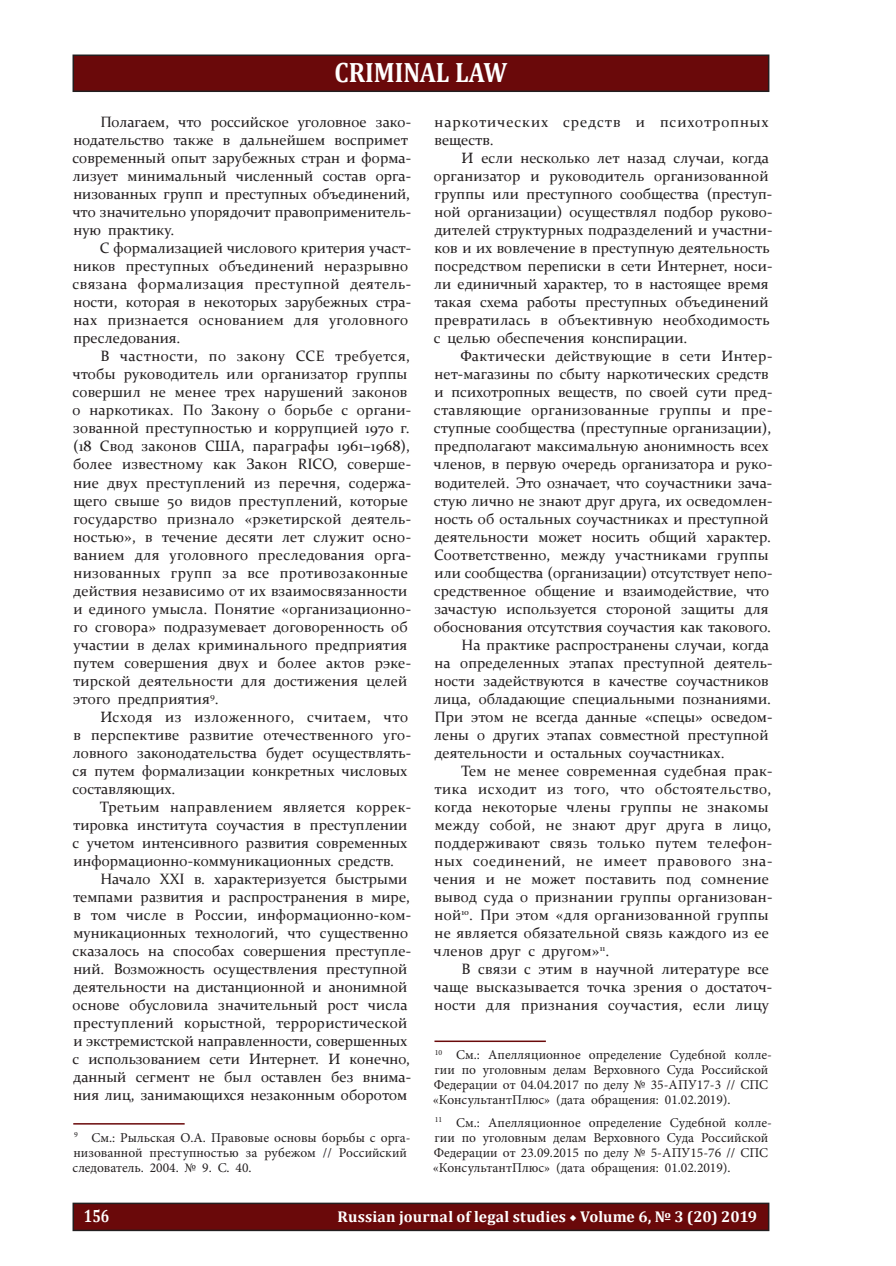
<style>
.page{position:relative;width:896px;height:1266px;background:#fff}
.page>*{position:absolute;margin:0;border:0;box-sizing:border-box;transform-origin:0 0}
.t1{font:700 28.2px "Cambria";color:#fff;scale:.88 1}
.t2{font:700 17.85px "Cambria";color:#fff;scale:.8 1}
.t3{font:700 15.6px "Cambria";letter-spacing:.01em;color:#fff}
.t4{font:15px/18px "Constantia";color:#231f20}
.t5{font:15px "Constantia";letter-spacing:.02em;color:#231f20}
.t6{font:15px "Constantia";letter-spacing:.035em;color:#231f20}
.t7{font:15px/18px "Constantia";letter-spacing:.06em;color:#231f20}
.t8{font:15px "Constantia";letter-spacing:.025em;color:#231f20}
.t9{font:13.5px/15px "Minion Pro";color:#231f20}
.s1{font-family:"Minion Pro";font-weight:400}
</style>
<div class="page">
<div style="left:73px;top:1203px;width:695px;height:27px;background:#6a090a"></div>
<div style="left:72px;top:1202px;width:697px;height:28px;border:2px solid #231f20"></div>
<div style="left:73px;top:55px;width:695px;height:36px;background:#6a090a"></div>
<div style="left:72px;top:54px;width:697px;height:38px;border:2px solid #231f20"></div>
<hr style="left:73px;top:1122px;width:112px;height:2px;background:#6a090a">
<hr style="left:434px;top:1040px;width:112px;height:1px;background:#6a090a">
<h1 class="t1" style="left:334px;top:52px;width:18px">criminal</h1>
<h1 class="t1" style="left:455px;top:52px;width:21px">law</h1>
<p class="t4" style="left:72px;top:112px;width:340px;text-indent:28px">Полагаем, что российское уголовное зако&shy;нодательство также в дальнейшем воспримет современный опыт зарубежных стран и форма&shy;лизует минимальный численный состав орга&shy;низованных групп и преступных объединений, что значительно упорядочит правоприменитель&shy;ную практику.</p>
<p class="t4" style="left:73px;top:238px;width:340px;text-indent:27px">С формализацией числового критерия участ&shy;ников преступных объединений неразрывно связана формализация преступной деятель&shy;ности, которая в некоторых зарубежных стра&shy;нах признается основанием для уголовного преследования.</p>
<p class="t4" style="left:72px;top:346px;width:340px;text-indent:28px">В частности, по закону ССЕ требуется, чтобы руководитель или организатор группы совершил не менее трех нарушений законов о наркотиках. По Закону о борьбе с органи&shy;зованной преступностью и коррупцией 1970 г. (18 Свод законов США, параграфы 1961–1968), более известному как Закон RICO, соверше&shy;ние двух преступлений из перечня, содержа&shy;щего свыше 50 видов преступлений, которые государство признало «рэкетирской деятель&shy;ностью», в течение десяти лет служит осно&shy;ванием для уголовного преследования орга&shy;низованных групп за все противозаконные действия независимо от их взаимосвязанности и единого умысла. Понятие «организационно&shy;го сговора» подразумевает договоренность об участии в делах криминального предприятия путем совершения двух и более актов рэке&shy;тирской деятельности для достижения целей этого предприятия<sup>9</sup>.</p>
<p class="t4" style="left:73px;top:706px;width:340px;text-indent:28px">Исходя из изложенного, считаем, что в перспективе развитие отечественного уго&shy;ловного законодательства будет осуществлять&shy;ся путем формализации конкретных числовых составляющих.</p>
<p class="t4" style="left:73px;top:796px;width:340px;text-indent:27px">Третьим направлением является коррек&shy;тировка института соучастия в преступлении с учетом интенсивного развития современных информационно-коммуникационных средств.</p>
<p class="t4" style="left:73px;top:868px;width:340px;text-indent:28px">Начало XXI в. характеризуется быстрыми темпами развития и распространения в мире, в том числе в России, информационно-ком&shy;муникационных технологий, что существенно сказалось на способах совершения преступле&shy;ний. Возможность осуществления преступной деятельности на дистанционной и анонимной основе обусловила значительный рост числа преступлений корыстной, террористической и экстремистской направленности, совершенных с использованием сети Интернет. И конечно, данный сегмент не был оставлен без внима&shy;ния лиц, занимающихся незаконным оборотом</p>
<p class="t9" style="left:73px;top:1129px;width:339px"><sup>9</sup> См.: Рыльская О.А. Правовые основы борьбы с орга&shy;низованной преступностью за рубежом // Российский следователь. 2004. № 9. С. 40.</p>
<p class="t7" style="left:434px;top:112px;width:335px">наркотических средств и психотропных веществ.</p>
<p class="t4" style="left:433px;top:148px;width:340px;text-indent:28px">И если несколько лет назад случаи, когда организатор и руководитель организованной группы или преступного сообщества (преступ&shy;ной организации) осуществлял подбор руково&shy;дителей структурных подразделений и участни&shy;ков и их вовлечение в преступную деятельность посредством переписки в сети Интернет, носи&shy;ли единичный характер, то в настоящее время такая схема работы преступных объединений превратилась в объективную необходимость с целью обеспечения конспирации.</p>
<p class="t5" style="left:461px;top:346px;width:313px">Фактически действующие в сети Интер-</p>
<p class="t4" style="left:434px;top:364px;width:335px">нет-магазины по сбыту наркотических средств</p>
<p class="t4" style="left:434px;top:382px;width:339px">и психотропных веществ, по своей сути пред-</p>
<p class="t8" style="left:434px;top:400px;width:340px">ставляющие организованные группы и пре-</p>
<p class="t4" style="left:434px;top:418px;width:339px">ступные сообщества (преступные организации),</p>
<p class="t4" style="left:434px;top:436px;width:335px">предполагают максимальную анонимность всех</p>
<p class="t4" style="left:433px;top:454px;width:340px">членов, в первую очередь организатора и руко-</p>
<p class="t4" style="left:434px;top:472px;width:339px">водителей. Это означает, что соучастники зача-</p>
<p class="t4" style="left:434px;top:490px;width:340px">стую лично не знают друг друга, их осведомлен-</p>
<p class="t4" style="left:434px;top:508px;width:335px">ность об остальных соучастниках и преступной</p>
<p class="t4" style="left:434px;top:526px;width:338px">деятельности может носить общий характер.</p>
<p class="t4" style="left:434px;top:544px;width:336px">Соответственно, между участниками группы</p>
<p class="t4" style="left:434px;top:562px;width:339px">или сообщества (организации) отсутствует непо-</p>
<p class="t4" style="left:434px;top:580px;width:337px">средственное общение и взаимодействие, что</p>
<p class="t4" style="left:434px;top:598px;width:335px">зачастую используется стороной защиты для</p>
<p class="t4" style="left:434px;top:616px;width:338px">обоснования отсутствия соучастия как такового.</p>
<p class="t4" style="left:461px;top:634px;width:309px">На практике распространены случаи, когда</p>
<p class="t4" style="left:434px;top:652px;width:339px">на определенных этапах преступной деятель-</p>
<p class="t4" style="left:434px;top:670px;width:335px">ности задействуются в качестве соучастников</p>
<p class="t4" style="left:434px;top:688px;width:338px">лица, обладающие специальными познаниями.</p>
<p class="t4" style="left:434px;top:706px;width:339px">При этом не всегда данные «спецы» осведом-</p>
<p class="t4" style="left:434px;top:724px;width:336px">лены о других этапах совместной преступной</p>
<p class="t4" style="left:434px;top:742px;width:291px">деятельности и остальных соучастниках.</p>
<p class="t4" style="left:461px;top:760px;width:311px">Тем не менее современная судебная прак-</p>
<p class="t6" style="left:434px;top:778px;width:338px">тика исходит из того, что обстоятельство,</p>
<p class="t4" style="left:434px;top:796px;width:335px">когда некоторые члены группы не знакомы</p>
<p class="t5" style="left:434px;top:814px;width:338px">между собой, не знают друг друга в лицо,</p>
<p class="t5" style="left:434px;top:832px;width:339px">поддерживают связь только путем телефон-</p>
<p class="t6" style="left:434px;top:850px;width:339px">ных соединений, не имеет правового зна-</p>
<p class="t4" style="left:433px;top:868px;width:337px">чения и не может поставить под сомнение</p>
<p class="t4" style="left:434px;top:886px;width:339px">вывод суда о признании группы организован-</p>
<p class="t4" style="left:434px;top:904px;width:335px">ной<sup>10</sup>. При этом «для организованной группы</p>
<p class="t4" style="left:434px;top:922px;width:336px">не является обязательной связь каждого из ее</p>
<p class="t4" style="left:433px;top:940px;width:177px">членов друг с другом»<sup>11</sup>.</p>
<p class="t4" style="left:461px;top:958px;width:309px">В связи с этим в научной литературе все</p>
<p class="t4" style="left:433px;top:976px;width:340px">чаще высказывается точка зрения о достаточ-</p>
<p class="t4" style="left:434px;top:994px;width:336px">ности для признания соучастия, если лицу</p>
<p class="t9" style="left:433px;top:1047px;width:340px"><sup>10</sup> См.: Апелляционное определение Судебной колле&shy;гии по уголовным делам Верховного Суда Российской Федерации от 04.04.2017 по делу № 35-АПУ17-3 // СПС «КонсультантПлюс» (дата обращения: 01.02.2019).</p>
<p class="t9" style="left:433px;top:1114px;width:340px"><sup>11</sup> См.: Апелляционное определение Судебной колле&shy;гии по уголовным делам Верховного Суда Российской Федерации от 23.09.2015 по делу № 5-АПУ15-76 // СПС «КонсультантПлюс» (дата обращения: 01.02.2019).</p>
<p class="t2" style="left:84px;top:1203px;width:33px">156</p>
<p class="t3" style="left:337px;top:1205px;width:421px">Russian journal of legal studies <span class="s1">◆</span> Volume 6, № 3 (20) 2019</p>
</div>
